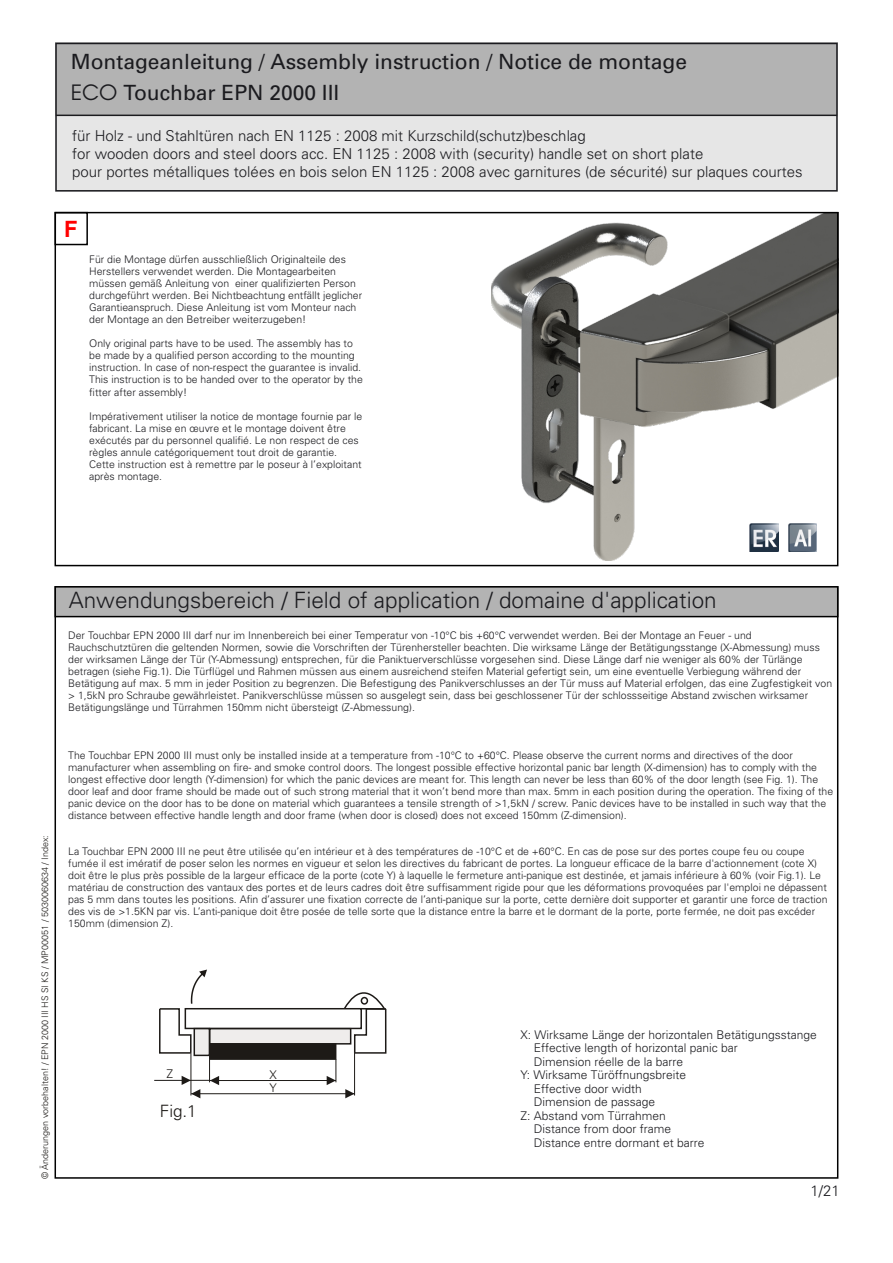
<style>
.page{position:relative;width:893px;height:1263px;background:#fff}
.page>*{position:absolute;margin:0;border:0;box-sizing:border-box;transform-origin:0 0}
.t1{font:300 22.5px "Univers";color:#1b1b1f}
.t2{font:700 22.5px "Arial";color:#f00}
.t3{font:21px/31.5px "Univers";color:#1b1b1f}
.t4{font:300 16.95px "Univers";color:#1d1a17}
.t5{font:300 15px/18px "Univers";color:#1b1b1f}
.t6{font:300 12px "Univers";color:#1b1b1f}
.t7{font:300 12px/13.2px "Univers";color:#1d1a17}
.t8{font:300 10.5px/12px "Univers";color:#1b1b1f}
.t9{font:300 9px "Univers";color:#1d1a17}
.s1{font-family:"Avant Garde"}
</style>
<div class="page">
<img style="left:491px;top:215px;width:344px;height:345px">
<div style="left:55px;top:116px;width:783px;height:76px;background:#e6e6e6"></div>
<div style="left:55px;top:43px;width:783px;height:73px;background:#b3b3b3"></div>
<div style="left:55px;top:212px;width:783px;height:354px;border:2px solid #000"></div>
<div style="left:55px;top:586px;width:783px;height:31px;background:#b3b3b3;border:2px solid #000"></div>
<img style="left:787px;top:523px;width:29px;height:29px">
<img style="left:749px;top:523px;width:29px;height:29px">
<div style="left:55px;top:212px;width:33px;height:33px;border:2px solid #000"></div>
<div style="left:185px;top:1008px;width:177px;height:21px;background:#fff;border:1px solid #1d1a17"></div>
<div style="left:209px;top:1028px;width:142px;height:16px;background:#efedec;border:1px solid #1d1a17"></div>
<div style="left:209px;top:1043px;width:127px;height:17px;background:#1d1a17;border:1px solid #1d1a17"></div>
<hr style="left:210px;top:1080px;width:126px;height:1px;background:#1d1a17">
<hr style="left:191px;top:1093px;width:164px;height:1px;background:#1d1a17">
<svg style="left:327px;top:992px;width:60px;height:106px"></svg>
<hr style="left:154px;top:1080px;width:37px;height:1px;background:#1d1a17">
<svg style="left:158px;top:969px;width:61px;height:129px"></svg>
<h2 class="t3" style="left:71px;top:47px;width:618px">Montageanleitung / Assembly instruction / Notice de montage<br><span class="s1">ECO</span> Touchbar EPN 2000 III</h2>
<p class="t5" style="left:72px;top:128px;width:732px">für Holz - und Stahltüren nach EN 1125 : 2008 mit Kurzschild(schutz)beschlag<br>for wooden doors and steel doors acc. EN 1125 : 2008 with (security) handle set on short plate<br>pour portes métalliques tolées en bois selon EN 1125 : 2008 avec garnitures (de sécurité) sur plaques courtes</p>
<h1 class="t2" style="left:64px;top:220px;width:15px">F</h1>
<p class="t8" style="left:89px;top:254px;width:275px">Für die Montage dürfen ausschließlich Originalteile des Herstellers verwendet werden. Die Montagearbeiten müssen gemäß Anleitung von einer qualifizierten Person durchgeführt werden. Bei Nichtbeachtung entfällt jeglicher Garantieanspruch. Diese Anleitung ist vom Monteur nach der Montage an den Betreiber weiterzugeben!</p>
<p class="t8" style="left:89px;top:338px;width:275px">Only original parts have to be used. The assembly has to be made by a qualified person according to the mounting instruction. In case of non-respect the guarantee is invalid.<br>This instruction is to be handed over to the operator by the fitter after assembly!</p>
<p class="t8" style="left:89px;top:410px;width:275px">Impérativement utiliser la notice de montage fournie par le fabricant. La mise en œuvre et le montage doivent être exécutés par du personnel qualifié. Le non respect de ces règles annule catégoriquement tout droit de garantie.<br>Cette instruction est à remettre par le poseur à l’exploitant après montage.</p>
<p class="t9" style="left:41px;top:1179px;width:345px;rotate:-90deg">© Änderungen vorbehalten! / EPN 2000 III HS SI KS / MP00051 / 5030060634 / Index:</p>
<h1 class="t1" style="left:69px;top:590px;width:649px">Anwendungsbereich / Field of application / domaine d'application</h1>
<p class="t8" style="left:68px;top:630px;width:765px">Der Touchbar EPN 2000 III darf nur im Innenbereich bei einer Temperatur von -10°C bis +60°C verwendet werden. Bei der Montage an Feuer - und Rauchschutztüren die geltenden Normen, sowie die Vorschriften der Türenhersteller beachten. Die wirksame Länge der Betätigungsstange (X-Abmessung) muss der wirksamen Länge der Tür (Y-Abmessung) entsprechen, für die Paniktuerverschlüsse vorgesehen sind. Diese Länge darf nie weniger als 60% der Türlänge betragen (siehe Fig.1). Die Türflügel und Rahmen müssen aus einem ausreichend steifen Material gefertigt sein, um eine eventuelle Verbiegung während der Betätigung auf max. 5 mm in jeder Position zu begrenzen. Die Befestigung des Panikverschlusses an der Tür muss auf Material erfolgen, das eine Zugfestigkeit von &gt; 1,5kN pro Schraube gewährleistet. Panikverschlüsse müssen so ausgelegt sein, dass bei geschlossener Tür der schlossseitige Abstand zwischen wirksamer Betätigungslänge und Türrahmen 150mm nicht übersteigt (Z-Abmessung).</p>
<p class="t8" style="left:68px;top:750px;width:767px">The Touchbar EPN 2000 III must only be installed inside at a temperature from -10°C to +60°C. Please observe the current norms and directives of the door manufacturer when assembling on fire- and smoke control doors. The longest possible effective horizontal panic bar length (X-dimension) has to comply with the longest effective door length (Y-dimension) for which the panic devices are meant for. This length can never be less than 60% of the door length (see Fig. 1). The door leaf and door frame should be made out of such strong material that it won’t bend more than max. 5mm in each position during the operation. The fixing of the panic device on the door has to be done on material which guarantees a tensile strength of &gt;1,5kN / screw. Panic devices have to be installed in such way that the distance between effective handle length and door frame (when door is closed) does not exceed 150mm (Z-dimension).</p>
<p class="t8" style="left:68px;top:846px;width:761px">La Touchbar EPN 2000 III ne peut être utilisée qu’en intérieur et à des températures de -10°C et de +60°C. En cas de pose sur des portes coupe feu ou coupe fumée il est imératif de poser selon les normes en vigueur et selon les directives du fabricant de portes. La longueur efficace de la barre d'actionnement (cote X) doit être le plus près possible de la largeur efficace de la porte (cote Y) à laquelle le fermeture anti-panique est destinée, et jamais inférieure à 60% (voir Fig.1). Le matériau de construction des vantaux des portes et de leurs cadres doit être suffisamment rigide pour que les déformations provoquées par l'emploi ne dépassent pas 5 mm dans toutes les positions. Afin d’assurer une fixation correcte de l’anti-panique sur la porte, cette dernière doit supporter et garantir une force de traction des vis de &gt;1.5KN par vis. L’anti-panique doit être posée de telle sorte que la distance entre la barre et le dormant de la porte, porte fermée, ne doit pas excéder 150mm (dimension Z).</p>
<p class="t7" style="left:166px;top:1068px;width:8px">Z</p>
<h3 class="t4" style="left:160px;top:1104px;width:38px">Fig.1</h3>
<p class="t7" style="left:269px;top:1069px;width:9px">X<br>Y</p>
<p class="t6" style="left:520px;top:1029px;width:298px">X: Wirksame Länge der horizontalen Betätigungsstange</p>
<p class="t6" style="left:534px;top:1043px;width:206px">Effective length of horizontal panic bar</p>
<p class="t6" style="left:534px;top:1056px;width:151px">Dimension réelle de la barre</p>
<p class="t6" style="left:520px;top:1070px;width:167px">Y: Wirksame Türöffnungsbreite</p>
<p class="t6" style="left:534px;top:1083px;width:110px">Effective door width</p>
<p class="t6" style="left:534px;top:1097px;width:123px">Dimension de passage</p>
<p class="t6" style="left:520px;top:1110px;width:147px">Z: Abstand vom Türrahmen</p>
<p class="t6" style="left:534px;top:1124px;width:139px">Distance from door frame</p>
<p class="t6" style="left:534px;top:1137px;width:172px">Distance entre dormant et barre</p>
<h3 class="t5" style="left:811px;top:1182px;width:31px">1/21</h3>
</div>
